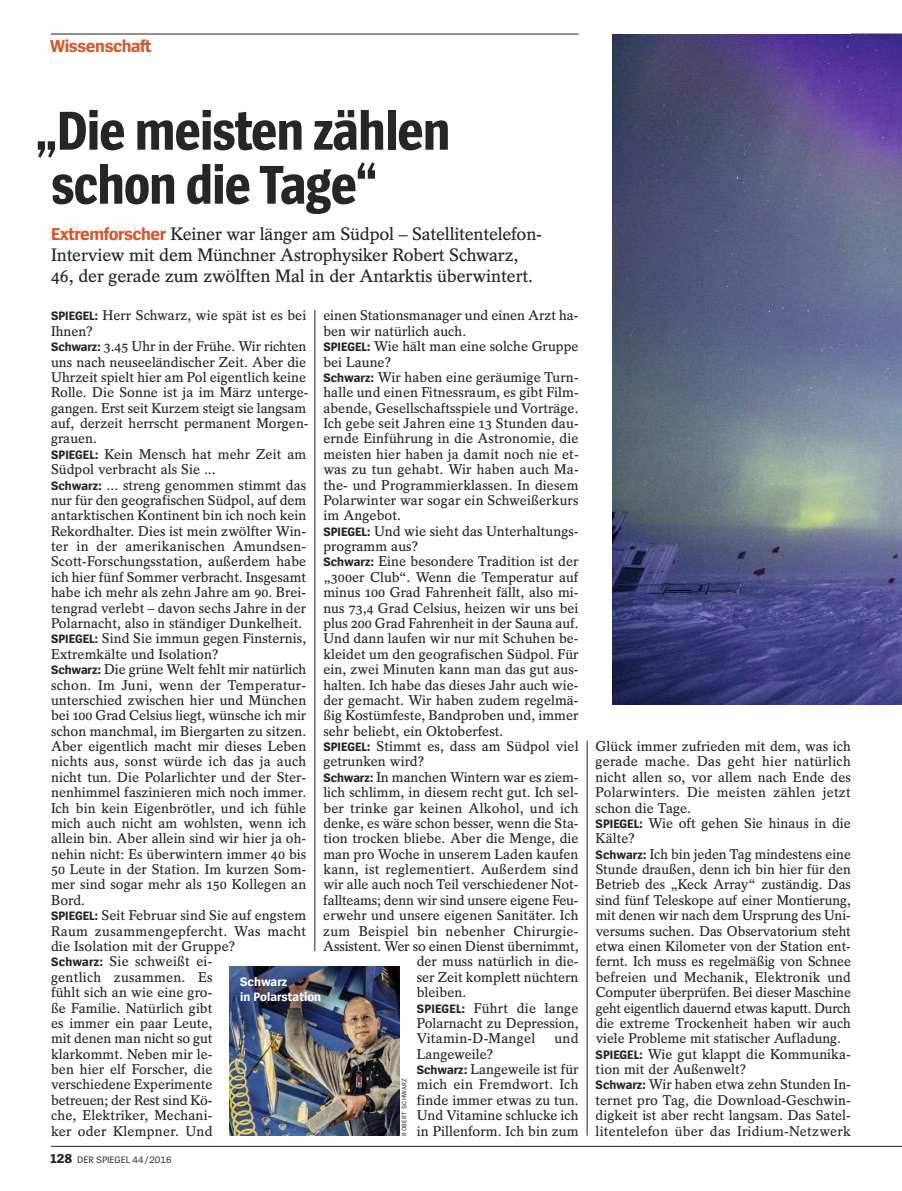
<style>
.page{position:relative;width:902px;height:1191px;background:#fff}
.page>*{position:absolute;margin:0;border:0;box-sizing:border-box;transform-origin:0 0}
.t1{font:700 57px/54px "Spiegel Sans Cd";letter-spacing:-.025em;color:#272627}
.t2{font:600 18px/21px "Spiegel Serif";letter-spacing:-.015em;color:#272627}
.t3{font:700 18px "Spiegel Sans";letter-spacing:-.025em;color:#d3592c}
.t4{font:600 14.1px/15.3px "Spiegel Serif";color:#272627}
.t5{font:700 12.75px/15.5px "Spiegel Sans";color:#fff}
.t6{font:9.75px "Spiegel Sans";letter-spacing:-.005em;color:#272627}
.t7{font:6.75px "Spiegel Sans";letter-spacing:.05em;color:#272627}
.s1{font-family:"Spiegel Sans";font-weight:700;color:#d3592c}
.s2{font-family:"Spiegel Sans";font-weight:700;font-size:12.75px}
.s3{font-weight:700;font-size:13.5px}
</style>
<div class="page">
<hr style="left:51px;top:34px;width:527px;height:1px;background:#272627">
<hr style="left:51px;top:1146px;width:799px;height:1px;background:#272627">
<hr style="left:850px;top:1146px;width:51px;height:1px;background:#272627">
<hr style="left:314px;top:310px;width:1px;height:641px;background:#272627">
<hr style="left:587px;top:740px;width:1px;height:395px;background:#272627">
<svg style="left:612px;top:34px;width:289px;height:671px;background:#5a5f85"></svg>
<img style="left:229px;top:966px;width:170px;height:169px">
<p class="t3" style="left:50px;top:39px;width:103px">Wissenschaft</p>
<h1 class="t1" style="left:35px;top:108px;width:417px">„Die meisten zählen schon die Tage“</h1>
<p class="t2" style="left:51px;top:225px;width:492px"><span class="s1">Extremforscher</span> Keiner war länger am Südpol – Satellitentelefon-<br>Interview mit dem Münchner Astrophysiker Robert Schwarz,<br>46, der gerade zum zwölften Mal in der Antarktis überwintert.</p>
<p class="t4" style="left:51px;top:309px;width:259px"><span class="s2">SPIEGEL:</span> Herr Schwarz, wie spät ist es bei Ihnen?<br><span class="s2">Schwarz:</span> 3.45 Uhr in der Frühe. Wir richten uns nach neuseeländischer Zeit. Aber die Uhrzeit spielt hier am Pol eigentlich keine Rolle. Die Sonne ist ja im März unterge&shy;gangen. Erst seit Kurzem steigt sie langsam auf, derzeit herrscht permanent Morgen&shy;grauen.<br><span class="s2">SPIEGEL:</span> Kein Mensch hat mehr Zeit am Südpol verbracht als Sie ...<br><span class="s2">Schwarz:</span> ... streng genommen stimmt das nur für den geografischen Südpol, auf dem antarktischen Kontinent bin ich noch kein Rekordhalter. Dies ist mein zwölfter Win&shy;ter in der amerikanischen Amundsen-Scott-Forschungsstation, außerdem habe ich hier fünf Sommer verbracht. Insgesamt habe ich mehr als zehn Jahre am 90. Brei&shy;tengrad verlebt – davon sechs Jahre in der Polarnacht, also in ständiger Dunkelheit.<br><span class="s2">SPIEGEL:</span> Sind Sie immun gegen Finsternis, Extremkälte und Isolation?<br><span class="s2">Schwarz:</span> Die grüne Welt fehlt mir natürlich schon. Im Juni, wenn der Temperatur&shy;unterschied zwischen hier und München bei 100 Grad Celsius liegt, wünsche ich mir schon manchmal, im Biergarten zu sitzen.<br>Aber eigentlich macht mir dieses Leben nichts aus, sonst würde ich das ja auch nicht tun. Die Polarlichter und der Ster&shy;nenhimmel faszinieren mich noch immer.<br>Ich bin kein Eigenbrötler, und ich fühle mich auch nicht am wohlsten, wenn ich allein bin. Aber allein sind wir hier ja oh&shy;nehin nicht: Es überwintern immer 40 bis 50 Leute in der Station. Im kurzen Som&shy;mer sind sogar mehr als 150 Kollegen an Bord.<br><span class="s2">SPIEGEL:</span> Seit Februar sind Sie auf engstem Raum zusammengepfercht. Was macht die Isolation mit der Gruppe?<br><span class="s2">Schwarz:</span> Sie schweißt ei-<br>gentlich zusammen. Es<br>fühlt sich an wie eine gro-<br>ße Familie. Natürlich gibt<br>es immer ein paar Leute,<br>mit denen man nicht so gut<br>klarkommt. Neben mir le-<br>ben hier elf Forscher, die<br>verschiedene Experimente<br>betreuen; der Rest sind Kö-<br>che, Elektriker, Mechani-<br>ker oder Klempner. Und</p>
<p class="t4" style="left:323px;top:309px;width:257px">einen Stationsmanager und einen Arzt ha-</p>
<p class="t4" style="left:323px;top:325px;width:144px">ben wir natürlich auch.</p>
<p class="t4" style="left:323px;top:340px;width:257px"><span class="s2">SPIEGEL:</span> Wie hält man eine solche Gruppe</p>
<p class="t4" style="left:323px;top:355px;width:69px">bei Laune?</p>
<p class="t4" style="left:323px;top:371px;width:257px"><span class="s2">Schwarz:</span> Wir haben eine geräumige Turn-</p>
<p class="t4" style="left:323px;top:386px;width:257px">halle und einen Fitnessraum, es gibt Film-</p>
<p class="t4" style="left:323px;top:402px;width:257px">abende, Gesellschaftsspiele und Vorträge.</p>
<p class="t4" style="left:323px;top:417px;width:257px">Ich gebe seit Jahren eine 13 Stunden dau-</p>
<p class="t4" style="left:323px;top:432px;width:257px">ernde Einführung in die Astronomie, die</p>
<p class="t4" style="left:323px;top:448px;width:257px">meisten hier haben ja damit noch nie et-</p>
<p class="t4" style="left:323px;top:463px;width:257px">was zu tun gehabt. Wir haben auch Ma-</p>
<p class="t4" style="left:323px;top:478px;width:257px">the- und Programmierklassen. In diesem</p>
<p class="t4" style="left:323px;top:494px;width:257px">Polarwinter war sogar ein Schweißerkurs</p>
<p class="t4" style="left:323px;top:509px;width:79px">im Angebot.</p>
<p class="t4" style="left:323px;top:525px;width:257px"><span class="s2">SPIEGEL:</span> Und wie sieht das Unterhaltungs-</p>
<p class="t4" style="left:323px;top:540px;width:96px">programm aus?</p>
<p class="t4" style="left:323px;top:555px;width:257px"><span class="s2">Schwarz:</span> Eine besondere Tradition ist der</p>
<p class="t4" style="left:323px;top:571px;width:257px">„300er Club“. Wenn die Temperatur auf</p>
<p class="t4" style="left:323px;top:586px;width:257px">minus 100 Grad Fahrenheit fällt, also mi-</p>
<p class="t4" style="left:323px;top:601px;width:257px">nus 73,4 Grad Celsius, heizen wir uns bei</p>
<p class="t4" style="left:323px;top:617px;width:257px">plus 200 Grad Fahrenheit in der Sauna auf.</p>
<p class="t4" style="left:323px;top:632px;width:257px">Und dann laufen wir nur mit Schuhen be-</p>
<p class="t4" style="left:323px;top:648px;width:257px">kleidet um den geografischen Südpol. Für</p>
<p class="t4" style="left:323px;top:663px;width:257px">ein, zwei Minuten kann man das gut aus-</p>
<p class="t4" style="left:323px;top:678px;width:257px">halten. Ich habe das dieses Jahr auch wie-</p>
<p class="t4" style="left:323px;top:694px;width:257px">der gemacht. Wir haben zudem regelmä-</p>
<p class="t4" style="left:323px;top:709px;width:257px">ßig Kostümfeste, Bandproben und, immer</p>
<p class="t4" style="left:323px;top:724px;width:181px">sehr beliebt, ein Oktoberfest.</p>
<p class="t4" style="left:323px;top:740px;width:257px"><span class="s2">SPIEGEL:</span> Stimmt es, dass am Südpol viel</p>
<p class="t4" style="left:323px;top:755px;width:102px">getrunken wird?</p>
<p class="t4" style="left:323px;top:771px;width:257px"><span class="s2">Schwarz:</span> In manchen Wintern war es ziem-</p>
<p class="t4" style="left:323px;top:786px;width:257px">lich schlimm, in diesem recht gut. Ich sel-</p>
<p class="t4" style="left:323px;top:801px;width:257px">ber trinke gar keinen Alkohol, und ich</p>
<p class="t4" style="left:323px;top:817px;width:257px">denke, es wäre schon besser, wenn die Sta-</p>
<p class="t4" style="left:323px;top:832px;width:257px">tion trocken bliebe. Aber die Menge, die</p>
<p class="t4" style="left:323px;top:847px;width:257px">man pro Woche in unserem Laden kaufen</p>
<p class="t4" style="left:323px;top:863px;width:257px">kann, ist reglementiert. Außerdem sind</p>
<p class="t4" style="left:323px;top:878px;width:257px">wir alle auch noch Teil verschiedener Not-</p>
<p class="t4" style="left:323px;top:894px;width:257px">fallteams; denn wir sind unsere eigene Feu-</p>
<p class="t4" style="left:323px;top:909px;width:257px">erwehr und unsere eigenen Sanitäter. Ich</p>
<p class="t4" style="left:323px;top:924px;width:257px">zum Beispiel bin nebenher Chirurgie-</p>
<p class="t4" style="left:323px;top:940px;width:257px">Assistent. Wer so einen Dienst übernimmt,</p>
<p class="t4" style="left:416px;top:955px;width:163px">der muss natürlich in die-</p>
<p class="t4" style="left:416px;top:970px;width:163px">ser Zeit komplett nüchtern</p>
<p class="t4" style="left:416px;top:986px;width:51px">bleiben.</p>
<p class="t4" style="left:416px;top:1001px;width:163px"><span class="s2">SPIEGEL:</span> Führt die lange</p>
<p class="t4" style="left:416px;top:1017px;width:163px">Polarnacht zu Depression,</p>
<p class="t4" style="left:416px;top:1032px;width:120px">Vitamin-D-Mangel</p>
<p class="t4" style="left:554px;top:1032px;width:26px">und</p>
<p class="t4" style="left:416px;top:1047px;width:163px">Langeweile?<br><span class="s2">Schwarz:</span> Langeweile ist für mich ein Fremdwort. Ich finde immer etwas zu tun.<br>Und Vitamine schlucke ich in Pillenform. Ich bin zum</p>
<p class="t5" style="left:240px;top:974px;width:82px">Schwarz<br>in Polarstation</p>
<p class="t7" style="left:401px;top:1135px;width:58px;rotate:-90deg">ROBERT SCHWARZ</p>
<p class="t6" style="left:51px;top:1156px;width:122px"><span class="s3">128</span> DER SPIEGEL 44/2016</p>
<p class="t4" style="left:595px;top:740px;width:257px">Glück immer zufrieden mit dem, was ich gerade mache. Das geht hier natürlich nicht allen so, vor allem nach Ende des Polarwinters. Die meisten zählen jetzt schon die Tage.<br><span class="s2">SPIEGEL:</span> Wie oft gehen Sie hinaus in die Kälte?<br><span class="s2">Schwarz:</span> Ich bin jeden Tag mindestens eine Stunde draußen, denn ich bin hier für den Betrieb des „Keck Array“ zuständig. Das sind fünf Teleskope auf einer Montierung, mit denen wir nach dem Ursprung des Uni&shy;versums suchen. Das Observatorium steht etwa einen Kilometer von der Station ent&shy;fernt. Ich muss es regelmäßig von Schnee befreien und Mechanik, Elektronik und Computer überprüfen. Bei dieser Maschine geht eigentlich dauernd etwas kaputt. Durch die extreme Trockenheit haben wir auch viele Probleme mit statischer Aufladung.<br><span class="s2">SPIEGEL:</span> Wie gut klappt die Kommunika&shy;tion mit der Außenwelt?<br><span class="s2">Schwarz:</span> Wir haben etwa zehn Stunden In&shy;ternet pro Tag, die Download-Geschwin&shy;digkeit ist aber recht langsam. Das Satel&shy;litentelefon über das Iridium-Netzwerk</p>
</div>
